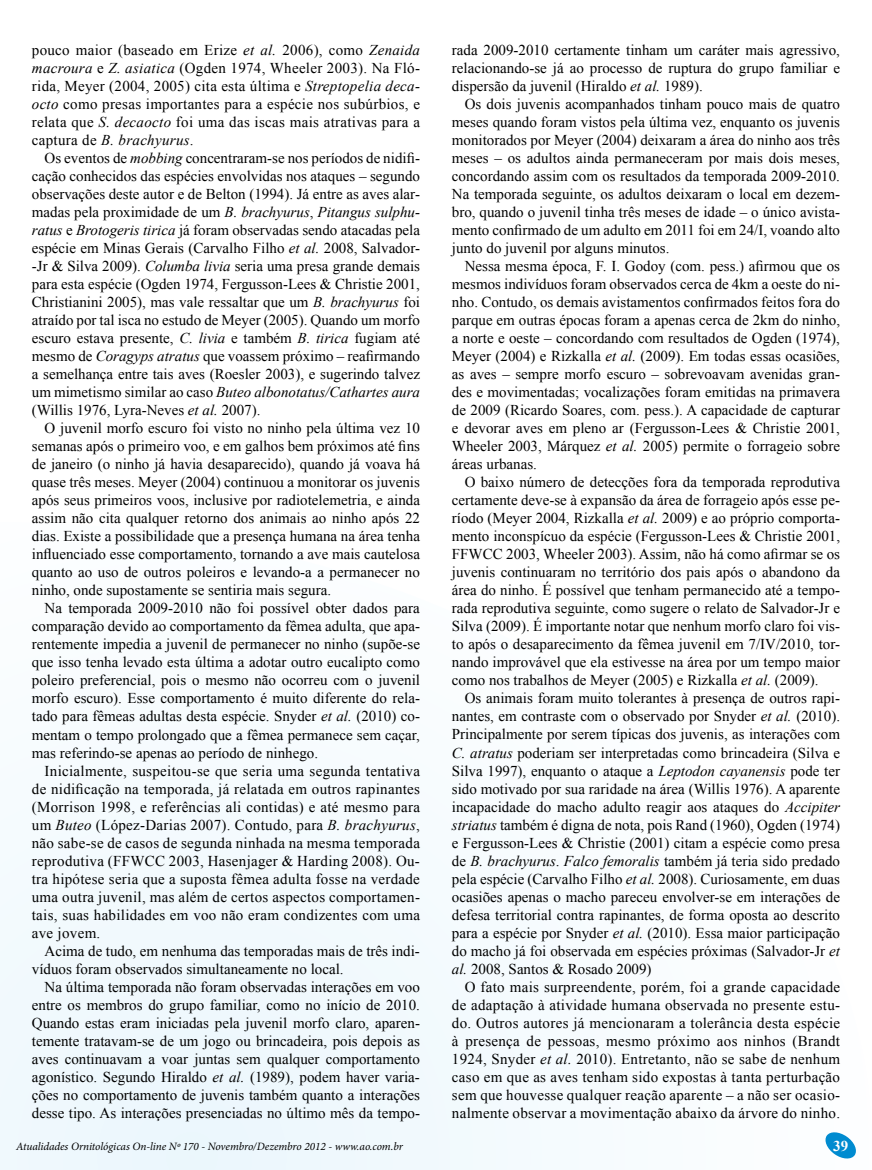
<style>
.page{position:relative;width:872px;height:1170px;background:#fff}
.page>*{position:absolute;margin:0;border:0;box-sizing:border-box;transform-origin:0 0}
.t1{font:15px/18px "Times New Roman";color:#000;text-align:justify}
.t2{font:700 15px "Times New Roman";color:#fff}
.t3{font:italic 11.25px "Minion Pro";letter-spacing:-.005em;color:#000}
.s1{font-style:italic}
</style>
<div class="page">
<div style="left:0;top:807px;width:542px;height:362px;background:#f2f9fd"></div>
<svg style="left:825px;top:1132px;width:31px;height:27px"></svg>
<p class="t1" style="left:32px;top:41px;width:390px">pouco maior (baseado em Erize <span class="s1">et al.</span> 2006), como <span class="s1">Zenaida macroura</span> e <span class="s1">Z. asiatica</span> (Ogden 1974, Wheeler 2003). Na Fló&shy;rida, Meyer (2004, 2005) cita esta última e <span class="s1">Streptopelia deca&shy;octo</span> como presas importantes para a espécie nos subúrbios, e relata que <span class="s1">S. decaocto</span> foi uma das iscas mais atrativas para a captura de <span class="s1">B. brachyurus</span>.</p>
<p class="t1" style="left:32px;top:149px;width:390px;text-indent:13px">Os eventos de <span class="s1">mobbing</span> concentraram-se nos períodos de nidifi&shy;cação conhecidos das espécies envolvidas nos ataques – segundo observações deste autor e de Belton (1994). Já entre as aves alar&shy;madas pela proximidade de um <span class="s1">B. brachyurus</span>, <span class="s1">Pitangus sulphu&shy;ratus</span> e <span class="s1">Brotogeris tirica</span> já foram observadas sendo atacadas pela espécie em Minas Gerais (Carvalho Filho <span class="s1">et al.</span> 2008, Salvador--Jr &amp; Silva 2009). <span class="s1">Columba livia</span> seria uma presa grande demais para esta espécie (Ogden 1974, Fergusson-Lees &amp; Christie 2001, Christianini 2005), mas vale ressaltar que um <span class="s1">B. brachyurus</span> foi atraído por tal isca no estudo de Meyer (2005). Quando um morfo escuro estava presente, <span class="s1">C. livia</span> e também <span class="s1">B. tirica</span> fugiam até mesmo de <span class="s1">Coragyps atratus</span> que voassem próximo – reafirmando a semelhança entre tais aves (Roesler 2003), e sugerindo talvez um mimetismo similar ao caso <span class="s1">Buteo albonotatus/Cathartes aura </span>(Willis 1976, Lyra-Neves <span class="s1">et al.</span> 2007).</p>
<p class="t1" style="left:32px;top:419px;width:390px;text-indent:13px">O juvenil morfo escuro foi visto no ninho pela última vez 10 semanas após o primeiro voo, e em galhos bem próximos até fins de janeiro (o ninho já havia desaparecido), quando já voava há quase três meses. Meyer (2004) continuou a monitorar os juvenis após seus primeiros voos, inclusive por radiotelemetria, e ainda assim não cita qualquer retorno dos animais ao ninho após 22 dias. Existe a possibilidade que a presença humana na área tenha influenciado esse comportamento, tornando a ave mais cautelosa quanto ao uso de outros poleiros e levando-a a permanecer no ninho, onde supostamente se sentiria mais segura.</p>
<p class="t1" style="left:32px;top:599px;width:390px;text-indent:13px">Na temporada 2009-2010 não foi possível obter dados para comparação devido ao comportamento da fêmea adulta, que apa&shy;rentemente impedia a juvenil de permanecer no ninho (supõe-se que isso tenha levado esta última a adotar outro eucalipto como poleiro preferencial, pois o mesmo não ocorreu com o juvenil morfo escuro). Esse comportamento é muito diferente do rela&shy;tado para fêmeas adultas desta espécie. Snyder <span class="s1">et al.</span> (2010) co&shy;mentam o tempo prolongado que a fêmea permanece sem caçar, mas referindo-se apenas ao período de ninhego.</p>
<p class="t1" style="left:32px;top:761px;width:390px;text-indent:13px">Inicialmente, suspeitou-se que seria uma segunda tentativa de nidificação na temporada, já relatada em outros rapinantes (Morrison 1998, e referências ali contidas) e até mesmo para um <span class="s1">Buteo</span> (López-Darias 2007). Contudo, para <span class="s1">B. brachyurus</span>, não sabe-se de casos de segunda ninhada na mesma temporada reprodutiva (FFWCC 2003, Hasenjager &amp; Harding 2008). Ou&shy;tra hipótese seria que a suposta fêmea adulta fosse na verdade uma outra juvenil, mas além de certos aspectos comportamen&shy;tais, suas habilidades em voo não eram condizentes com uma ave jovem.</p>
<p class="t1" style="left:32px;top:941px;width:389px;text-indent:13px">Acima de tudo, em nenhuma das temporadas mais de três indi&shy;víduos foram observados simultaneamente no local.</p>
<p class="t1" style="left:32px;top:977px;width:390px;text-indent:13px">Na última temporada não foram observadas interações em voo entre os membros do grupo familiar, como no início de 2010.<br>Quando estas eram iniciadas pela juvenil morfo claro, aparen&shy;temente tratavam-se de um jogo ou brincadeira, pois depois as aves continuavam a voar juntas sem qualquer comportamento agonístico. Segundo Hiraldo <span class="s1">et al.</span> (1989), podem haver varia&shy;ções no comportamento de juvenis também quanto a interações desse tipo. As interações presenciadas no último mês da tempo-</p>
<p class="t1" style="left:452px;top:41px;width:390px">rada 2009-2010 certamente tinham um caráter mais agressivo, relacionando-se já ao processo de ruptura do grupo familiar e dispersão da juvenil (Hiraldo <span class="s1">et al.</span> 1989).</p>
<p class="t1" style="left:452px;top:95px;width:389px;text-indent:13px">Os dois juvenis acompanhados tinham pouco mais de quatro meses quando foram vistos pela última vez, enquanto os juvenis monitorados por Meyer (2004) deixaram a área do ninho aos três meses – os adultos ainda permaneceram por mais dois meses, concordando assim com os resultados da temporada 2009-2010.<br>Na temporada seguinte, os adultos deixaram o local em dezem&shy;bro, quando o juvenil tinha três meses de idade – o único avista&shy;mento confirmado de um adulto em 2011 foi em 24/I, voando alto junto do juvenil por alguns minutos.</p>
<p class="t1" style="left:452px;top:257px;width:390px;text-indent:13px">Nessa mesma época, F. I. Godoy (com. pess.) afirmou que os mesmos indivíduos foram observados cerca de 4km a oeste do ni&shy;nho. Contudo, os demais avistamentos confirmados feitos fora do parque em outras épocas foram a apenas cerca de 2km do ninho, a norte e oeste – concordando com resultados de Ogden (1974), Meyer (2004) e Rizkalla <span class="s1">et al.</span> (2009). Em todas essas ocasiões, as aves – sempre morfo escuro – sobrevoavam avenidas gran&shy;des e movimentadas; vocalizações foram emitidas na primavera de 2009 (Ricardo Soares, com. pess.). A capacidade de capturar e devorar aves em pleno ar (Fergusson-Lees &amp; Christie 2001, Wheeler 2003, Márquez <span class="s1">et al.</span> 2005) permite o forrageio sobre áreas urbanas.</p>
<p class="t1" style="left:452px;top:473px;width:390px;text-indent:13px">O baixo número de detecções fora da temporada reprodutiva certamente deve-se à expansão da área de forrageio após esse pe&shy;ríodo (Meyer 2004, Rizkalla <span class="s1">et al.</span> 2009) e ao próprio comporta&shy;mento inconspícuo da espécie (Fergusson-Lees &amp; Christie 2001, FFWCC 2003, Wheeler 2003). Assim, não há como afirmar se os juvenis continuaram no território dos pais após o abandono da área do ninho. É possível que tenham permanecido até a tempo&shy;rada reprodutiva seguinte, como sugere o relato de Salvador-Jr e Silva (2009). É importante notar que nenhum morfo claro foi vis&shy;to após o desaparecimento da fêmea juvenil em 7/IV/2010, tor&shy;nando improvável que ela estivesse na área por um tempo maior como nos trabalhos de Meyer (2005) e Rizkalla <span class="s1">et al.</span> (2009).</p>
<p class="t1" style="left:452px;top:689px;width:390px;text-indent:13px">Os animais foram muito tolerantes à presença de outros rapi&shy;nantes, em contraste com o observado por Snyder <span class="s1">et al.</span> (2010).<br>Principalmente por serem típicas dos juvenis, as interações com <span class="s1">C. atratus</span> poderiam ser interpretadas como brincadeira (Silva e Silva 1997), enquanto o ataque a <span class="s1">Leptodon cayanensis</span> pode ter sido motivado por sua raridade na área (Willis 1976). A aparente incapacidade do macho adulto reagir aos ataques do <span class="s1">Accipiter striatus</span> também é digna de nota, pois Rand (1960), Ogden (1974) e Fergusson-Lees &amp; Christie (2001) citam a espécie como presa de <span class="s1">B. brachyurus</span>. <span class="s1">Falco femoralis</span> também já teria sido predado pela espécie (Carvalho Filho <span class="s1">et al.</span> 2008). Curiosamente, em duas ocasiões apenas o macho pareceu envolver-se em interações de defesa territorial contra rapinantes, de forma oposta ao descrito para a espécie por Snyder <span class="s1">et al.</span> (2010). Essa maior participação do macho já foi observada em espécies próximas (Salvador-Jr <span class="s1">et al.</span> 2008, Santos &amp; Rosado 2009)</p>
<p class="t1" style="left:452px;top:977px;width:390px;text-indent:13px">O fato mais surpreendente, porém, foi a grande capacidade de adaptação à atividade humana observada no presente estu&shy;do. Outros autores já mencionaram a tolerância desta espécie à presença de pessoas, mesmo próximo aos ninhos (Brandt 1924, Snyder <span class="s1">et al.</span> 2010). Entretanto, não se sabe de nenhum caso em que as aves tenham sido expostas à tanta perturbação sem que houvesse qualquer reação aparente – a não ser ocasio&shy;nalmente observar a movimentação abaixo da árvore do ninho.</p>
<p class="t3" style="left:16px;top:1138px;width:388px">Atualidades Ornitológicas On-line Nº 170 - Novembro/Dezembro 2012 - www.ao.com.br</p>
<p class="t2" style="left:833px;top:1134px;width:16px">39</p>
</div>
